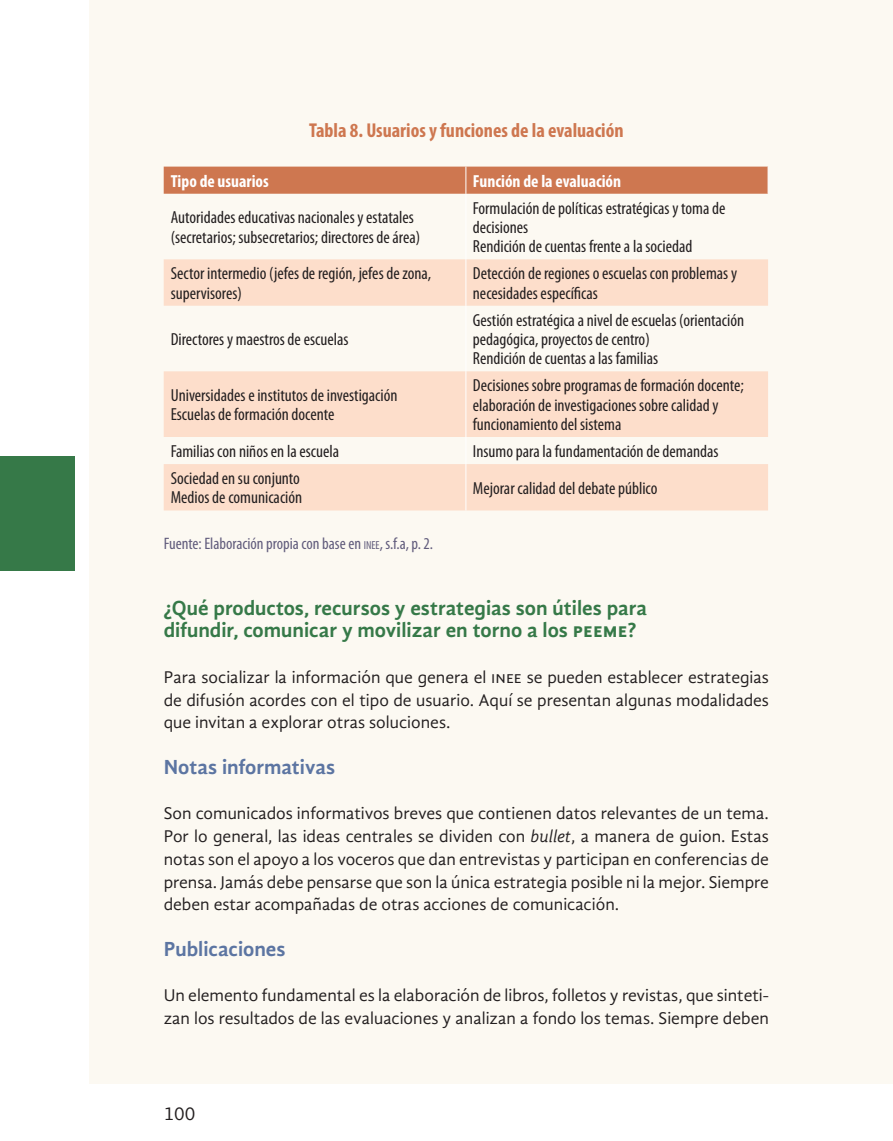
<style>
.page{position:relative;width:893px;height:1141px;background:#fff}
.page>*{position:absolute;margin:0;border:0;box-sizing:border-box;transform-origin:0 0}
.t1{font:700 21px/22.8px "Gandhi Sans";color:#367948}
.t2{font:700 21px "Gandhi Sans";color:#5c75a2}
.t3{font:700 condensed 20.12px "Myriad Pro";color:#ce7750}
.t4{font:19.25px "Gandhi Sans";color:#231f20}
.t5{font:condensed 17.5px/19.2px "Myriad Pro";color:#231f20}
.t6{font:17.5px/22.8px "Gandhi Sans";color:#231f20;text-align:justify}
.t7{font:700 condensed 17.5px "Myriad Pro";color:#fff}
.t8{font:condensed 16.62px "Myriad Pro";color:#615c7c}
.s1{font-size:11.72px}
.s2{font-style:italic}
</style>
<div class="page">
<div style="left:0;top:456px;width:74px;height:114px;background:#367948"></div>
<div style="left:89px;top:0;width:804px;height:1084px;background:#fcf9f2"></div>
<svg style="left:164px;top:259px;width:604px;height:251px;fill:#fddecb"></svg>
<div style="left:164px;top:167px;width:604px;height:27px;background:#ce7750"></div>
<hr style="left:465px;top:194px;width:1px;height:65px;background:#fff">
<hr style="left:465px;top:259px;width:1px;height:47px;background:#fff">
<hr style="left:465px;top:306px;width:1px;height:65px;background:#fff">
<hr style="left:465px;top:371px;width:1px;height:66px;background:#fff">
<svg style="left:465px;top:437px;width:1px;height:27px"></svg>
<hr style="left:465px;top:464px;width:1px;height:46px;background:#fff">
<p class="t3" style="left:309px;top:119px;width:316px">Tabla 8. Usuarios y funciones de la evaluación</p>
<p class="t7" style="left:171px;top:171px;width:100px">Tipo de usuarios</p>
<p class="t7" style="left:473px;top:171px;width:150px">Función de la evaluación</p>
<p class="t5" style="left:171px;top:208px;width:251px">Autoridades educativas nacionales y estatales (secretarios; subsecretarios; directores de área)</p>
<p class="t5" style="left:473px;top:199px;width:254px">Formulación de políticas estratégicas y toma de decisiones<br>Rendición de cuentas frente a la sociedad</p>
<p class="t5" style="left:171px;top:264px;width:262px">Sector intermedio (jefes de región, jefes de zona, supervisores)</p>
<p class="t5" style="left:473px;top:264px;width:266px">Detección de regiones o escuelas con problemas y necesidades específicas</p>
<p class="t5" style="left:171px;top:330px;width:179px">Directores y maestros de escuelas</p>
<p class="t5" style="left:473px;top:311px;width:273px">Gestión estratégica a nivel de escuelas (orientación pedagógica, proyectos de centro)<br>Rendición de cuentas a las familias</p>
<p class="t5" style="left:171px;top:386px;width:228px">Universidades e institutos de investigación<br>Escuelas de formación docente</p>
<p class="t5" style="left:473px;top:376px;width:272px">Decisiones sobre programas de formación docente; elaboración de investigaciones sobre calidad y funcionamiento del sistema</p>
<p class="t5" style="left:171px;top:442px;width:170px">Familias con niños en la escuela</p>
<p class="t5" style="left:473px;top:442px;width:247px">Insumo para la fundamentación de demandas</p>
<p class="t5" style="left:171px;top:469px;width:133px">Sociedad en su conjunto<br>Medios de comunicación</p>
<p class="t5" style="left:473px;top:479px;width:186px">Mejorar calidad del debate público</p>
<p class="t8" style="left:164px;top:534px;width:271px">Fuente: Elaboración propia con base en <span class="s1">INEE</span>, s.f.a, p. 2.</p>
<p class="t1" style="left:164px;top:596px;width:485px">¿Qué productos, recursos y estrategias son útiles para difundir, comunicar y movilizar en torno a los peeme?</p>
<p class="t6" style="left:164px;top:666px;width:607px">Para socializar la información que genera el inee se pueden establecer estrategias de difusión acordes con el tipo de usuario. Aquí se presentan algunas modalidades que invitan a explorar otras soluciones.</p>
<p class="t2" style="left:164px;top:755px;width:173px">Notas informativas</p>
<p class="t6" style="left:164px;top:802px;width:607px">Son comunicados informativos breves que contienen datos relevantes de un tema.<br>Por lo general, las ideas centrales se dividen con <span class="s2">bullet</span>, a manera de guion. Estas notas son el apoyo a los voceros que dan entrevistas y participan en conferencias de prensa. Jamás debe pensarse que son la única estrategia posible ni la mejor. Siempre deben estar acompañadas de otras acciones de comunicación.</p>
<p class="t2" style="left:164px;top:937px;width:123px">Publicaciones</p>
<p class="t6" style="left:164px;top:984px;width:607px">Un elemento fundamental es la elaboración de libros, folletos y revistas, que sinteti&shy;zan los resultados de las evaluaciones y analizan a fondo los temas. Siempre deben</p>
<p class="t4" style="left:164px;top:1102px;width:33px">100</p>
</div>
